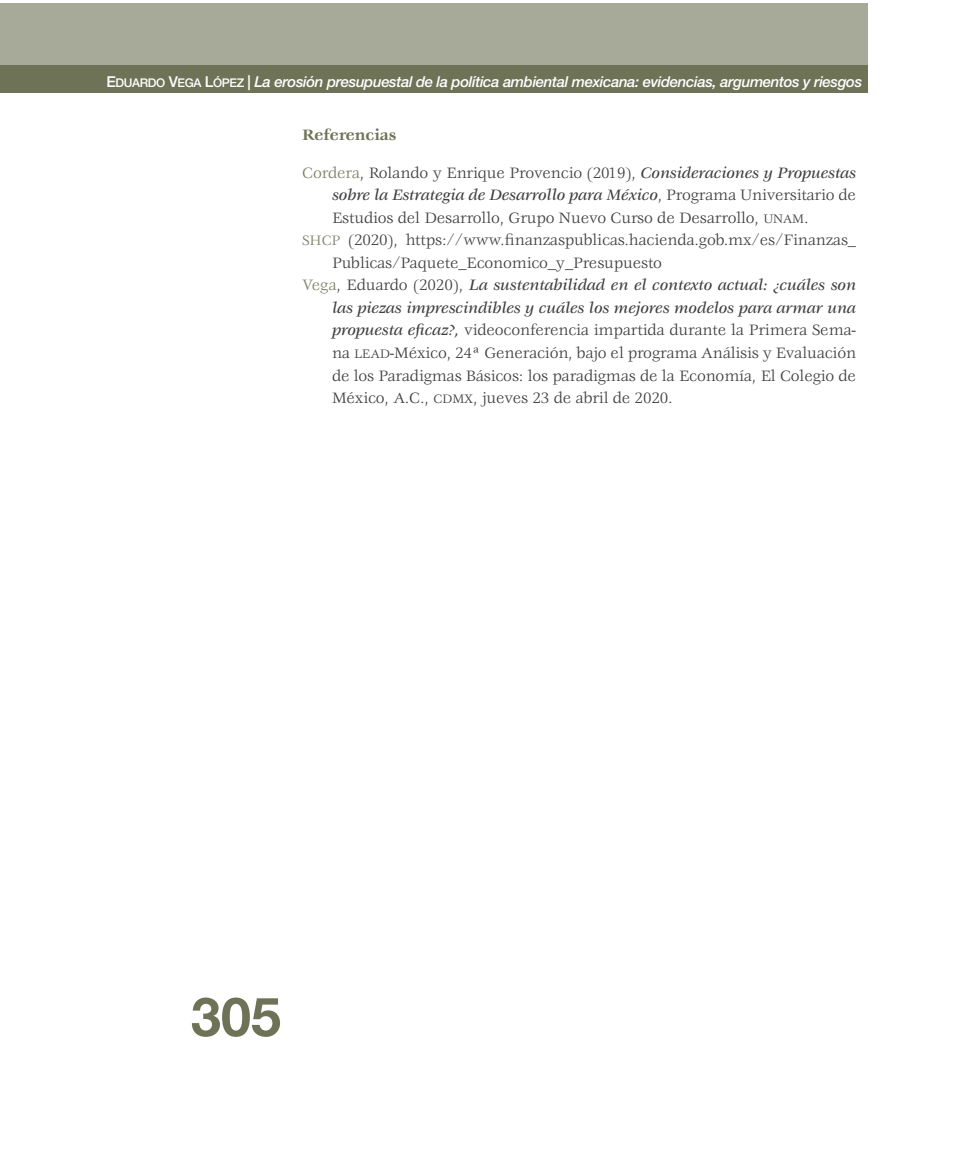
<style>
.page{position:relative;width:954px;height:1149px;background:#fff}
.page>*{position:absolute;margin:0;border:0;box-sizing:border-box;transform-origin:0 0}
.t1{font:700 54px "Helvetica Neue LT Std";color:#6e7256}
.BIBLIOGRAFIA{font:16.5px/22.5px "Veljovic";letter-spacing:-.01em;color:#3e3e3f;text-align:justify}
.SUBTITULO{font:700 16.5px "Veljovic";color:#6e7256}
.t2{font:italic 500 15px "Helvetica Neue LT Std";letter-spacing:-.025em;color:#fff}
.s1{font-family:"Helvetica Neue LT Std Md SC800";font-weight:400;font-style:normal}
.s2{font-family:"Helvetica Neue LT Std Md SC800";font-weight:400;font-style:normal;font-size:12px}
.s3{color:#7c7f65}
.s4{font-weight:500;font-style:italic}
.s5{font-size:13.5px}
.s6{font-size:15px;color:#7c7f65}
</style>
<div class="page">
<div style="left:0;top:3px;width:867px;height:67px;background:#a8aa99"></div>
<div style="left:0;top:66px;width:867px;height:27px;background:#6e7256"></div>
<p class="t2" style="left:106px;top:72px;width:757px"><span class="s1">E</span><span class="s2">DUARDO</span> <span class="s1">V</span><span class="s2">EGA</span> <span class="s1">L</span><span class="s2">ÓPEZ</span> | La erosión presupuestal de la política ambiental mexicana: evidencias, argumentos y riesgos</p>
<p class="SUBTITULO" style="left:302px;top:126px;width:95px">Referencias</p>
<p class="BIBLIOGRAFIA" style="left:332px;top:162px;width:525px;text-indent:-30px"><span class="s3">Cordera</span>, Rolando y Enrique Provencio (2019), <span class="s4">Consideraciones y Propuestas sobre la Estrategia de Desarrollo para México</span>, Programa Universitario de Estudios del Desarrollo, Grupo Nuevo Curso de Desarrollo, <span class="s5">UNAM</span>.</p>
<p class="BIBLIOGRAFIA" style="left:332px;top:230px;width:525px;text-indent:-30px"><span class="s6">SHCP</span> (2020), https://www.finanzaspublicas.hacienda.gob.mx/es/Finanzas_<br>Publicas/Paquete_Economico_y_Presupuesto</p>
<p class="BIBLIOGRAFIA" style="left:332px;top:275px;width:525px;text-indent:-30px"><span class="s3">Vega</span>, Eduardo (2020), <span class="s4">La sustentabilidad en el contexto actual: ¿cuáles son las piezas imprescindibles y cuáles los mejores modelos para armar una propuesta eficaz?,</span> videoconferencia impartida durante la Primera Sema&shy;na <span class="s5">LEAD</span>-México, 24ª Generación, bajo el programa Análisis y Evaluación de los Paradigmas Básicos: los paradigmas de la Economía, El Colegio de México, A.C., <span class="s5">CDMX</span>, jueves 23 de abril de 2020.</p>
<h1 class="t1" style="left:191px;top:983px;width:92px">305</h1>
</div>
